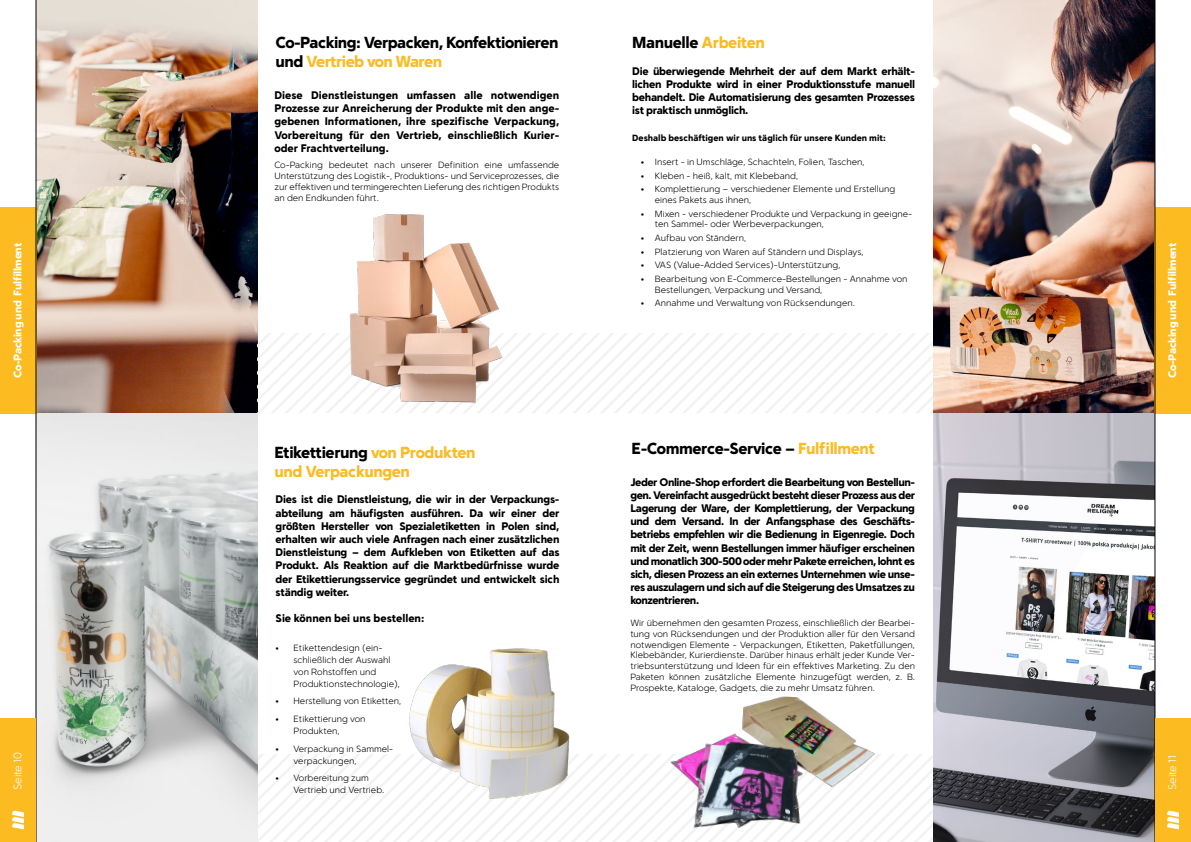
<style>
.page{position:relative;width:1191px;height:842px;background:#fff}
.page>*{position:absolute;margin:0;border:0;box-sizing:border-box;transform-origin:0 0}
.t1{font:900 16px/19.2px "Simple Sans";letter-spacing:-.035em;color:#000}
.t2{font:900 16px/19.2px "Simple Sans";letter-spacing:-.025em;color:#fbbb21}
.t3{font:900 11px/13.2px "Simple Sans";letter-spacing:-.02em;color:#000;text-align:justify}
.t4{font:900 11px "Simple Sans";letter-spacing:-.025em;color:#fff}
.t5{font:900 11px "Simple Sans";color:#000}
.t6{font:300 11px "Simple Sans";letter-spacing:-.025em;color:#fff}
.t7{font:300 9px/10.8px "Simple Sans";color:#000}
.t8{font:900 9px "Simple Sans";color:#000}
.s1{color:#fbbb21}
.s2{color:#000}
</style>
<div class="page">
<svg style="left:257px;top:754px;width:676px;height:88px"></svg>
<img style="left:37px;top:0;width:220px;height:414px">
<svg style="left:37px;top:414px;width:220px;height:428px"></svg>
<svg style="left:257px;top:333px;width:676px;height:80px"></svg>
<img style="left:933px;top:0;width:221px;height:414px">
<svg style="left:933px;top:414px;width:221px;height:428px"></svg>
<img style="left:346px;top:214px;width:166px;height:199px">
<img style="left:651px;top:696px;width:243px;height:146px">
<img style="left:402px;top:648px;width:168px;height:185px">
<div style="left:1154px;top:207px;width:37px;height:207px;background:#fbbb21"></div>
<div style="left:0;top:207px;width:36px;height:207px;background:#fbbb21"></div>
<hr style="left:36px;top:0;width:1px;height:842px;background:#000">
<div style="left:0;top:718px;width:36px;height:124px;background:#fbbb21"></div>
<svg style="left:12px;top:810px;width:12px;height:19px"></svg>
<hr style="left:1154px;top:0;width:1px;height:842px;background:#000">
<div style="left:1155px;top:718px;width:36px;height:124px;background:#fbbb21"></div>
<svg style="left:1167px;top:810px;width:12px;height:19px"></svg>
<h1 class="t1" style="left:275px;top:33px;width:284px">Co-Packing: Verpacken, Konfektionieren und <span class="s1">Vertrieb von Waren</span></h1>
<h1 class="t1" style="left:632px;top:33px;width:134px">Manuelle <span class="s1">Arbeiten</span></h1>
<p class="t3" style="left:632px;top:64px;width:284px">Die überwiegende Mehrheit der auf dem Markt erhält&shy;lichen Produkte wird in einer Produktionsstufe manuell behandelt. Die Automatisierung des gesamten Prozesses ist praktisch unmöglich.</p>
<p class="t8" style="left:632px;top:132px;width:255px">Deshalb beschäftigen wir uns täglich für unsere Kunden mit:</p>
<p class="t7" style="left:640px;top:156px;width:225px">• Insert - in Umschläge, Schachteln, Folien, Taschen,</p>
<p class="t7" style="left:640px;top:170px;width:159px">• Kleben - heiß, kalt, mit Klebeband,</p>
<p class="t7" style="left:655px;top:184px;width:242px;text-indent:-14px">• Komplettierung – verschiedener Elemente und Erstellung eines Pakets aus ihnen,</p>
<p class="t7" style="left:655px;top:208px;width:259px;text-indent:-14px">• Mixen - verschiedener Produkte und Verpackung in geeigne&shy;ten Sammel- oder Werbeverpackungen,</p>
<p class="t7" style="left:640px;top:232px;width:107px">• Aufbau von Ständern,</p>
<p class="t7" style="left:640px;top:246px;width:224px">• Platzierung von Waren auf Ständern und Displays,</p>
<p class="t7" style="left:640px;top:260px;width:201px">• VAS (Value-Added Services)-Unterstützung,</p>
<p class="t7" style="left:655px;top:273px;width:254px;text-indent:-14px">• Bearbeitung von E-Commerce-Bestellungen - Annahme von<br>Bestellungen, Verpackung und Versand,</p>
<p class="t7" style="left:640px;top:298px;width:216px">• Annahme und Verwaltung von Rücksendungen.</p>
<p class="t3" style="left:274px;top:88px;width:286px">Diese Dienstleistungen umfassen alle notwendigen Prozesse zur Anreicherung der Produkte mit den ange&shy;gebenen Informationen, ihre spezifische Verpackung, Vorbereitung für den Vertrieb, einschließlich Kurier&shy;oder Frachtverteilung.</p>
<p class="t7" style="left:274px;top:160px;width:286px;text-align:justify">Co-Packing bedeutet nach unserer Definition eine umfassende Unterstützung des Logistik-, Produktions- und Serviceprozesses, die zur effektiven und termingerechten Lieferung des richtigen Produkts an den Endkunden führt.</p>
<p class="t4" style="left:11px;top:378px;width:137px;rotate:-90deg">Co-Packing und Fulfillment</p>
<p class="t4" style="left:1165px;top:378px;width:137px;rotate:-90deg">Co-Packing und Fulfillment</p>
<h1 class="t1" style="left:631px;top:438px;width:245px">E-Commerce-Service – <span class="s1">Fulfillment</span></h1>
<p class="t3" style="left:630px;top:475px;width:286px">Jeder Online-Shop erfordert die Bearbeitung von Bestellun&shy;gen. Vereinfacht ausgedrückt besteht dieser Prozess aus der Lagerung der Ware, der Komplettierung, der Verpackung und dem Versand. In der Anfangsphase des Geschäfts&shy;betriebs empfehlen wir die Bedienung in Eigenregie. Doch mit der Zeit, wenn Bestellungen immer häufiger erscheinen und monatlich 300-500 oder mehr Pakete erreichen, lohnt es sich, diesen Prozess an ein externes Unternehmen wie unse&shy;res auszulagern und sich auf die Steigerung des Umsatzes zu konzentrieren.</p>
<p class="t7" style="left:630px;top:617px;width:286px;text-align:justify">Wir übernehmen den gesamten Prozess, einschließlich der Bearbei&shy;tung von Rücksendungen und der Produktion aller für den Versand notwendigen Elemente - Verpackungen, Etiketten, Paketfüllungen, Klebebänder, Kurierdienste. Darüber hinaus erhält jeder Kunde Ver&shy;triebsunterstützung und Ideen für ein effektives Marketing. Zu den Paketen können zusätzliche Elemente hinzugefügt werden, z. B.<br>Prospekte, Kataloge, Gadgets, die zu mehr Umsatz führen.</p>
<h1 class="t2" style="left:274px;top:442px;width:203px"><span class="s2">Etikettierung</span> von Produkten und Verpackungen</h1>
<p class="t3" style="left:275px;top:493px;width:285px">Dies ist die Dienstleistung, die wir in der Verpackungs&shy;abteilung am häufigsten ausführen. Da wir einer der größten Hersteller von Spezialetiketten in Polen sind, erhalten wir auch viele Anfragen nach einer zusätzlichen Dienstleistung – dem Aufkleben von Etiketten auf das Produkt. Als Reaktion auf die Marktbedürfnisse wurde der Etikettierungsservice gegründet und entwickelt sich ständig weiter.</p>
<p class="t5" style="left:275px;top:612px;width:150px">Sie können bei uns bestellen:</p>
<p class="t7" style="left:293px;top:641px;width:108px;line-height:12px;text-indent:-18px">• Etikettendesign (ein&shy;schließlich der Auswahl von Rohstoffen und<br>Produktionstechnologie),</p>
<p class="t7" style="left:275px;top:696px;width:127px">• Herstellung von Etiketten,</p>
<p class="t7" style="left:293px;top:713px;width:73px;line-height:12px;text-indent:-18px">• Etikettierung von<br>Produkten,</p>
<p class="t7" style="left:293px;top:742px;width:101px;line-height:12px;text-indent:-18px">• Verpackung in Sammel&shy;verpackungen,</p>
<p class="t7" style="left:293px;top:772px;width:92px;line-height:12px;text-indent:-18px">• Vorbereitung zum<br>Vertrieb und Vertrieb.</p>
<p class="t6" style="left:11px;top:790px;width:39px;rotate:-90deg">Seite 10</p>
<p class="t6" style="left:1165px;top:790px;width:36px;rotate:-90deg">Seite 11</p>
</div>
